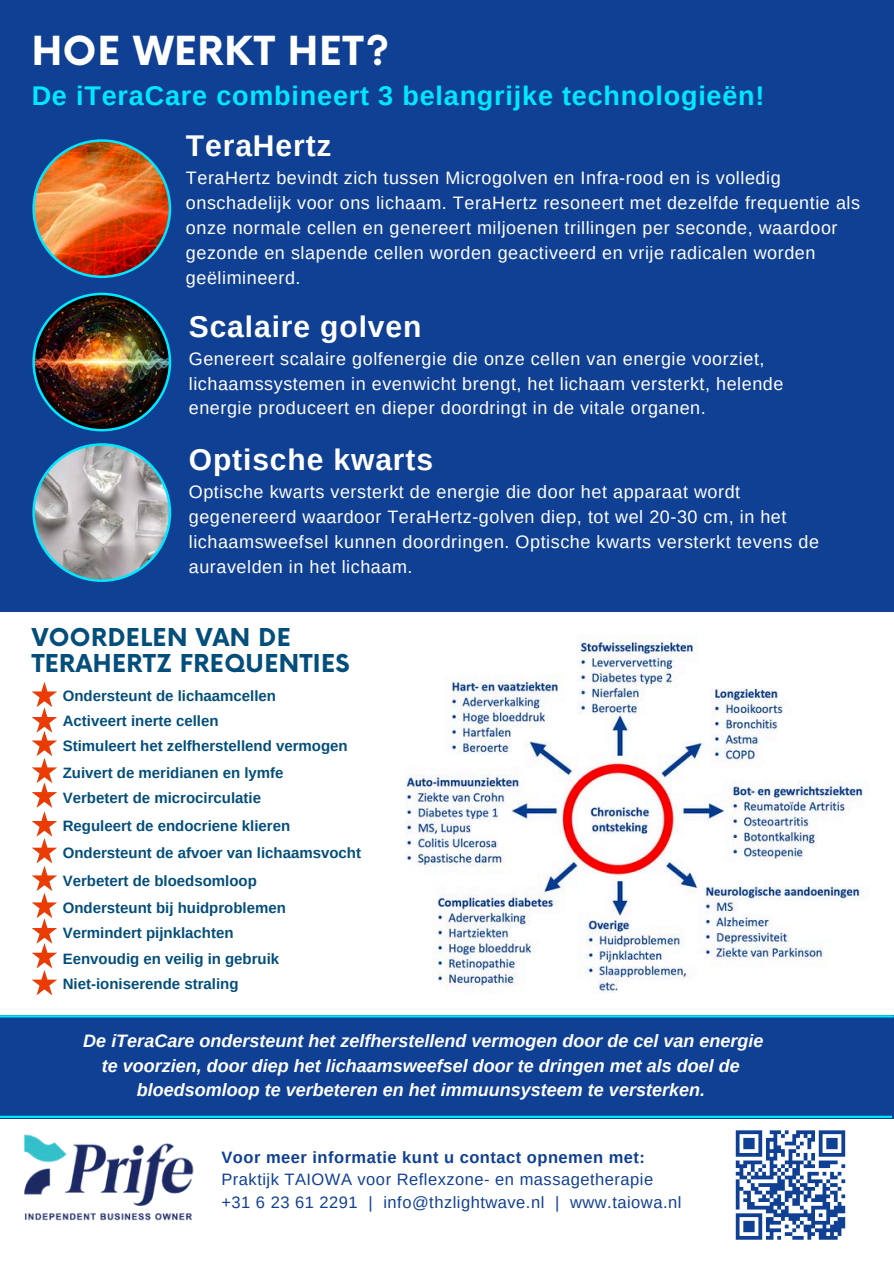
<style>
.page{position:relative;width:894px;height:1264px;background:#fff}
.page>*{position:absolute;margin:0;border:0;box-sizing:border-box;transform-origin:0 0}
.t1{font:700 39px "Now";letter-spacing:.02em;color:#fff}
.t2{font:700 30px "Arimo";letter-spacing:.03em;color:#fff}
.t3{font:700 27px "Arimo";letter-spacing:.03em;color:#00e8ff}
.t4{font:700 24px/25.8px "Now";letter-spacing:.02em;color:#034e7b}
.t5{font:18px/24.8px "Arimo";letter-spacing:.03em;color:#fff}
.t6{font:italic 700 18px/24.8px "Arimo";color:#fff;text-align:center}
.t7{font:16.5px/22.5px "Arimo";letter-spacing:.03em;color:#104093}
.t8{font:700 15px "Arimo";color:#034e7b}
.s1{font-weight:700}
</style>
<div class="page">
<div style="left:0;top:0;width:893px;height:612px;background:#104093"></div>
<div style="left:0;top:1014px;width:893px;height:104px;background:#104093"></div>
<img style="left:24px;top:1134px;width:170px;height:87px">
<img style="left:32px;top:139px;width:139px;height:139px">
<img style="left:32px;top:293px;width:139px;height:138px">
<svg style="left:32px;top:443px;width:139px;height:139px"></svg>
<img style="left:405px;top:637px;width:459px;height:356px">
<hr style="left:0;top:1015px;width:893px;height:2px;background:#00e8ff">
<svg style="left:32px;top:682px;width:25px;height:313px"></svg>
<hr style="left:0;top:1115px;width:891px;height:2px;background:#00e8ff">
<svg style="left:735px;top:1130px;width:111px;height:110px"></svg>
<h5 class="t1" style="left:32px;top:30px;width:359px">HOE WERKT HET?</h5>
<p class="t3" style="left:32px;top:80px;width:734px">De iTeraCare combineert 3 belangrijke technologieën!</p>
<h5 class="t2" style="left:186px;top:129px;width:147px">TeraHertz</h5>
<h5 class="t5" style="left:186px;top:166px;width:675px">TeraHertz bevindt zich tussen Microgolven en Infra-rood en is volledig onschadelijk voor ons lichaam. TeraHertz resoneert met dezelfde frequentie als onze normale cellen en genereert miljoenen trillingen per seconde, waardoor gezonde en slapende cellen worden geactiveerd en vrije radicalen worden geëlimineerd.</h5>
<p class="t2" style="left:189px;top:310px;width:234px">Scalaire golven</p>
<p class="t5" style="left:189px;top:346px;width:596px">Genereert scalaire golfenergie die onze cellen van energie voorziet, lichaamssystemen in evenwicht brengt, het lichaam versterkt, helende energie produceert en dieper doordringt in de vitale organen.</p>
<p class="t2" style="left:189px;top:443px;width:246px">Optische kwarts</p>
<p class="t5" style="left:189px;top:480px;width:631px">Optische kwarts versterkt de energie die door het apparaat wordt gegenereerd waardoor TeraHertz-golven diep, tot wel 20-30 cm, in het lichaamsweefsel kunnen doordringen. Optische kwarts versterkt tevens de auravelden in het lichaam.</p>
<h3 class="t4" style="left:32px;top:626px;width:319px">VOORDELEN VAN DE<br>TERAHERTZ FREQUENTIES</h3>
<p class="t8" style="left:63px;top:687px;width:215px">Ondersteunt de lichaamcellen</p>
<p class="t8" style="left:63px;top:712px;width:157px">Activeert inerte cellen</p>
<p class="t8" style="left:63px;top:737px;width:286px">Stimuleert het zelfherstellend vermogen</p>
<p class="t8" style="left:63px;top:764px;width:222px">Zuivert de meridianen en lymfe</p>
<p class="t8" style="left:63px;top:789px;width:200px">Verbetert de microcirculatie</p>
<p class="t8" style="left:63px;top:817px;width:229px">Reguleert de endocriene klieren</p>
<p class="t8" style="left:63px;top:844px;width:300px">Ondersteunt de afvoer van lichaamsvocht</p>
<p class="t8" style="left:63px;top:872px;width:195px">Verbetert de bloedsomloop</p>
<p class="t8" style="left:63px;top:899px;width:225px">Ondersteunt bij huidproblemen</p>
<h4 class="t8" style="left:63px;top:924px;width:172px">Vermindert pijnklachten</h4>
<p class="t8" style="left:63px;top:950px;width:218px">Eenvoudig en veilig in gebruik</p>
<h5 class="t8" style="left:63px;top:975px;width:177px">Niet-ioniserende straling</h5>
<p class="t6" style="left:83px;top:1028px;width:681px">De iTeraCare ondersteunt het zelfherstellend vermogen door de cel van energie te voorzien, door diep het lichaamsweefsel door te dringen met als doel de bloedsomloop te verbeteren en het immuunsysteem te versterken.</p>
<h5 class="t7" style="left:221px;top:1145px;width:461px"><span class="s1">Voor meer informatie kunt u contact opnemen met:<br></span>Praktijk TAIOWA voor Reflexzone- en massagetherapie +31 6 23 61 2291 | info@thzlightwave.nl | www.taiowa.nl</h5>
</div>
